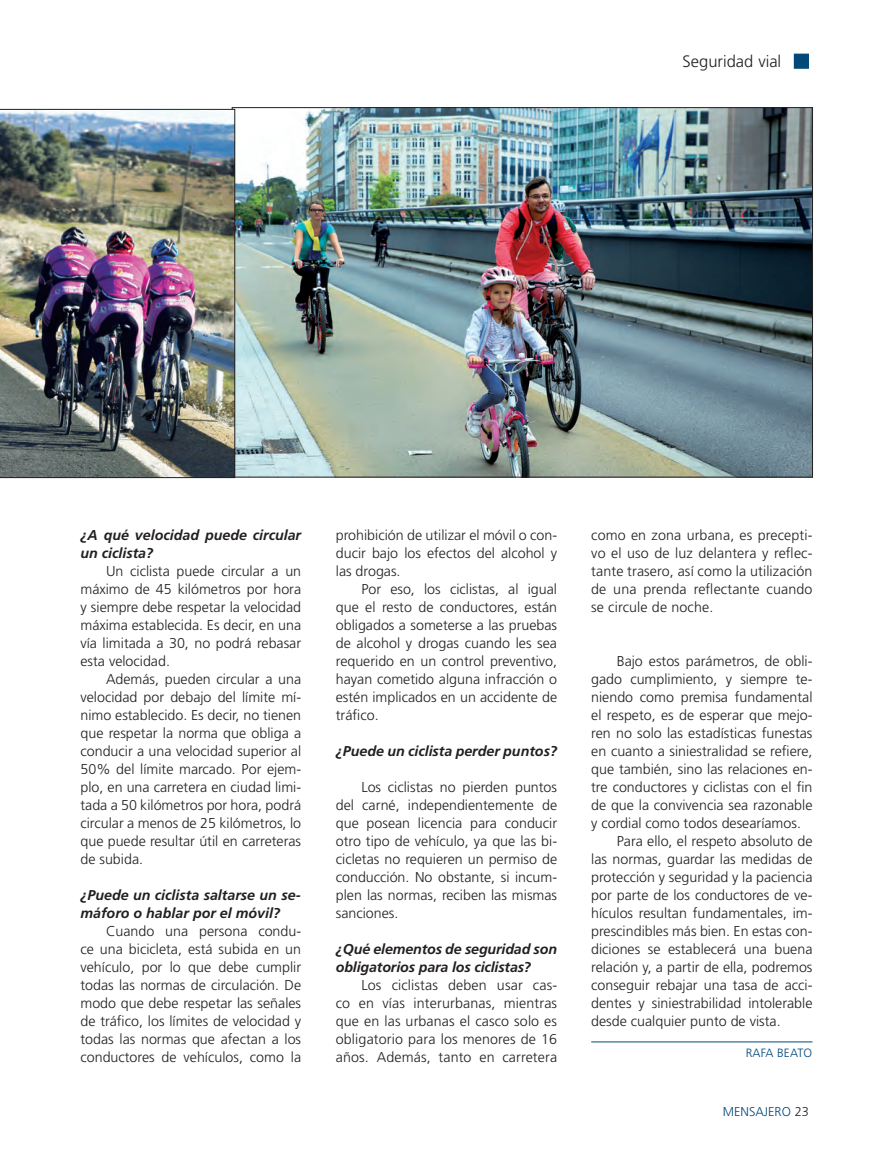
<style>
.page{position:relative;width:893px;height:1156px;background:#fff}
.page>*{position:absolute;margin:0;border:0;box-sizing:border-box;transform-origin:0 0}
.t1{font:300 16.5px "Frutiger LT Std";color:#231f20}
.TEXTO{font:300 14.25px/18px "Frutiger LT Std";color:#231f20;text-align:justify}
.TEXTO-2{font:italic 700 14.25px/18px "Frutiger LT Std";color:#231f20}
.t2{font:300 12.75px "Frutiger LT Std";color:#004979}
.FIRMA{font:300 12px "Frutiger LT Std";letter-spacing:.01em;color:#004979}
.s1{color:#231f20}
</style>
<div class="page">
<div style="left:793px;top:54px;width:15px;height:15px;background:#004979;border:1px solid #004979"></div>
<hr style="left:591px;top:1041px;width:221px;height:1px;background:#004979">
<img style="left:235px;top:109px;width:575px;height:366px">
<img style="left:0;top:109px;width:235px;height:369px">
<p class="t1" style="left:682px;top:52px;width:100px">Seguridad vial</p>
<p class="TEXTO-2" style="left:80px;top:526px;width:222px">¿A qué velocidad puede circular un ciclista?</p>
<p class="TEXTO" style="left:80px;top:562px;width:222px;text-indent:26px">Un ciclista puede circular a un máximo de 45 kilómetros por hora y siempre debe respetar la velocidad máxima establecida. Es decir, en una vía limitada a 30, no podrá rebasar esta velocidad.</p>
<p class="TEXTO" style="left:80px;top:670px;width:222px;text-indent:26px">Además, pueden circular a una velocidad por debajo del límite mí&shy;nimo establecido. Es decir, no tienen que respetar la norma que obliga a conducir a una velocidad superior al 50% del límite marcado. Por ejem&shy;plo, en una carretera en ciudad limi&shy;tada a 50 kilómetros por hora, podrá circular a menos de 25 kilómetros, lo que puede resultar útil en carreteras de subida.</p>
<p class="TEXTO-2" style="left:80px;top:886px;width:222px">¿Puede un ciclista saltarse un se&shy;máforo o hablar por el móvil?</p>
<p class="TEXTO" style="left:80px;top:922px;width:222px;text-indent:26px">Cuando una persona condu&shy;ce una bicicleta, está subida en un vehículo, por lo que debe cumplir todas las normas de circulación. De modo que debe respetar las señales de tráfico, los límites de velocidad y todas las normas que afectan a los conductores de vehículos, como la</p>
<p class="TEXTO" style="left:336px;top:526px;width:223px">prohibición de utilizar el móvil o con&shy;ducir bajo los efectos del alcohol y las drogas.</p>
<p class="TEXTO" style="left:336px;top:580px;width:223px;text-indent:26px">Por eso, los ciclistas, al igual que el resto de conductores, están obligados a someterse a las pruebas de alcohol y drogas cuando les sea requerido en un control preventivo, hayan cometido alguna infracción o estén implicados en un accidente de tráfico.</p>
<p class="TEXTO-2" style="left:336px;top:742px;width:223px">¿Puede un ciclista perder puntos?</p>
<p class="TEXTO" style="left:336px;top:778px;width:223px;text-indent:26px">Los ciclistas no pierden puntos del carné, independientemente de que posean licencia para conducir otro tipo de vehículo, ya que las bi&shy;cicletas no requieren un permiso de conducción. No obstante, si incum&shy;plen las normas, reciben las mismas sanciones.</p>
<p class="TEXTO-2" style="left:336px;top:940px;width:223px">¿Qué elementos de seguridad son obligatorios para los ciclistas?</p>
<p class="TEXTO" style="left:336px;top:976px;width:223px;text-indent:26px">Los ciclistas deben usar cas&shy;co en vías interurbanas, mientras que en las urbanas el casco solo es obligatorio para los menores de 16 años. Además, tanto en carretera</p>
<p class="TEXTO" style="left:591px;top:526px;width:223px">como en zona urbana, es precepti&shy;vo el uso de luz delantera y reflec&shy;tante trasero, así como la utilización de una prenda reflectante cuando se circule de noche.</p>
<p class="TEXTO" style="left:591px;top:652px;width:223px;text-indent:26px">Bajo estos parámetros, de obli&shy;gado cumplimiento, y siempre te&shy;niendo como premisa fundamental el respeto, es de esperar que mejo&shy;ren no solo las estadísticas funestas en cuanto a siniestralidad se refiere, que también, sino las relaciones en&shy;tre conductores y ciclistas con el fin de que la convivencia sea razonable y cordial como todos desearíamos.</p>
<p class="TEXTO" style="left:591px;top:832px;width:223px;text-indent:26px">Para ello, el respeto absoluto de las normas, guardar las medidas de protección y seguridad y la paciencia por parte de los conductores de ve&shy;hículos resultan fundamentales, im&shy;prescindibles más bien. En estas con&shy;diciones se establecerá una buena relación y, a partir de ella, podremos conseguir rebajar una tasa de acci&shy;dentes y siniestrabilidad intolerable desde cualquier punto de vista.</p>
<p class="FIRMA" style="left:745px;top:1046px;width:68px">RAFA BEATO</p>
<p class="t2" style="left:722px;top:1104px;width:88px">MENSAJERO <span class="s1">23</span></p>
</div>
